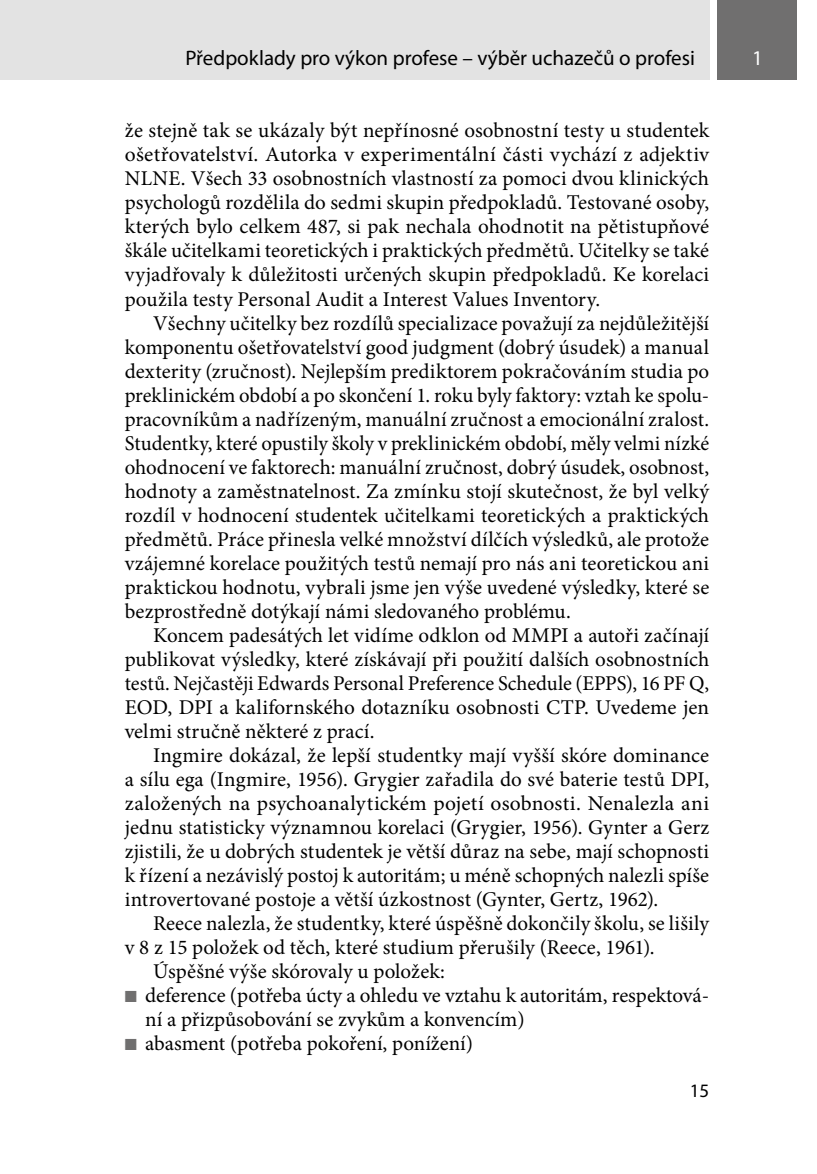
<style>
.page{position:relative;width:817px;height:1174px;background:#fff}
.page>*{position:absolute;margin:0;border:0;box-sizing:border-box;transform-origin:0 0}
._3_zakladni_s_odrazk{font:21px/24px "Minion Pro";color:#000;text-align:justify}
.t1{font:21px "Myriad Pro";color:#000}
.t2{font:21px "Myriad Pro";color:#fff}
.t3{font:19px "Myriad Pro";color:#000}
.s1{font-family:"Free Serif";font-size:16px;color:#706f6f}
</style>
<div class="page">
<div style="left:0;top:0;width:709px;height:79px;background:#e3e3e3"></div>
<div style="left:717px;top:0;width:80px;height:79px;background:#706f6f"></div>
<p class="t1" style="left:185px;top:45px;width:511px">Předpoklady pro výkon profese – výběr uchazečů o profesi</p>
<p class="t2" style="left:751px;top:45px;width:12px">1</p>
<p class="_3_zakladni_s_odrazk" style="left:125px;top:119px;width:586px">že stejně tak se ukázaly být nepřínosné osobnostní testy u studentek ošetřovatelství. Autorka v experimentální části vychází z adjektiv NLNE. Všech 33 osobnostních vlastností za pomoci dvou klinických psychologů rozdělila do sedmi skupin předpokladů. Testované osoby, kterých bylo celkem 487, si pak nechala ohodnotit na pětistupňové škále učitelkami teoretických i praktických předmětů. Učitelky se také vyjadřovaly k důležitosti určených skupin předpokladů. Ke korelaci použila testy Personal Audit a Interest Values Inventory.</p>
<p class="_3_zakladni_s_odrazk" style="left:125px;top:311px;width:586px;text-indent:28px">Všechny učitelky bez rozdílů specializace považují za nejdůležitější komponentu ošetřovatelství good judgment (dobrý úsudek) a manual dexterity (zručnost). Nejlepším prediktorem pokračováním studia po preklinickém období a po skončení 1. roku byly faktory: vztah ke spolu&shy;pracovníkům a nadřízeným, manuální zručnost a emocionální zralost.<br>Studentky, které opustily školy v preklinickém období, měly velmi nízké ohodnocení ve faktorech: manuální zručnost, dobrý úsudek, osobnost, hodnoty a zaměstnatelnost. Za zmínku stojí skutečnost, že byl velký rozdíl v hodnocení studentek učitelkami teoretických a praktických předmětů. Práce přinesla velké množství dílčích výsledků, ale protože vzájemné korelace použitých testů nemají pro nás ani teoretickou ani praktickou hodnotu, vybrali jsme jen výše uvedené výsledky, které se bezprostředně dotýkají námi sledovaného problému.</p>
<p class="_3_zakladni_s_odrazk" style="left:125px;top:623px;width:585px;text-indent:28px">Koncem padesátých let vidíme odklon od MMPI a autoři začínají publikovat výsledky, které získávají při použití dalších osobnostních testů. Nejčastěji Edwards Personal Preference Schedule (EPPS), 16 PF Q, EOD, DPI a kalifornského dotazníku osobnosti CTP. Uvedeme jen velmi stručně některé z prací.</p>
<p class="_3_zakladni_s_odrazk" style="left:125px;top:743px;width:586px;text-indent:28px">Ingmire dokázal, že lepší studentky mají vyšší skóre dominance a sílu ega (Ingmire, 1956). Grygier zařadila do své baterie testů DPI, založených na psychoanalytickém pojetí osobnosti. Nenalezla ani jednu statisticky významnou korelaci (Grygier, 1956). Gynter a Gerz zjistili, že u dobrých studentek je větší důraz na sebe, mají schopnosti k řízení a nezávislý postoj k autoritám; u méně schopných nalezli spíše introvertované postoje a větší úzkostnost (Gynter, Gertz, 1962).</p>
<p class="_3_zakladni_s_odrazk" style="left:125px;top:911px;width:585px;text-indent:28px">Reece nalezla, že studentky, které úspěšně dokončily školu, se lišily v 8 z 15 položek od těch, které studium přerušily (Reece, 1961).</p>
<p class="_3_zakladni_s_odrazk" style="left:153px;top:959px;width:293px">Úspěšné výše skórovaly u položek:</p>
<p class="_3_zakladni_s_odrazk" style="left:145px;top:983px;width:565px;text-indent:-20px"><span class="s1">■</span> deference (potřeba úcty a ohledu ve vztahu k autoritám, respektová&shy;ní a přizpůsobování se zvykům a konvencím)</p>
<p class="_3_zakladni_s_odrazk" style="left:125px;top:1031px;width:350px"><span class="s1">■</span> abasment (potřeba pokoření, ponížení)</p>
<p class="t3" style="left:689px;top:1078px;width:21px">15</p>
</div>
